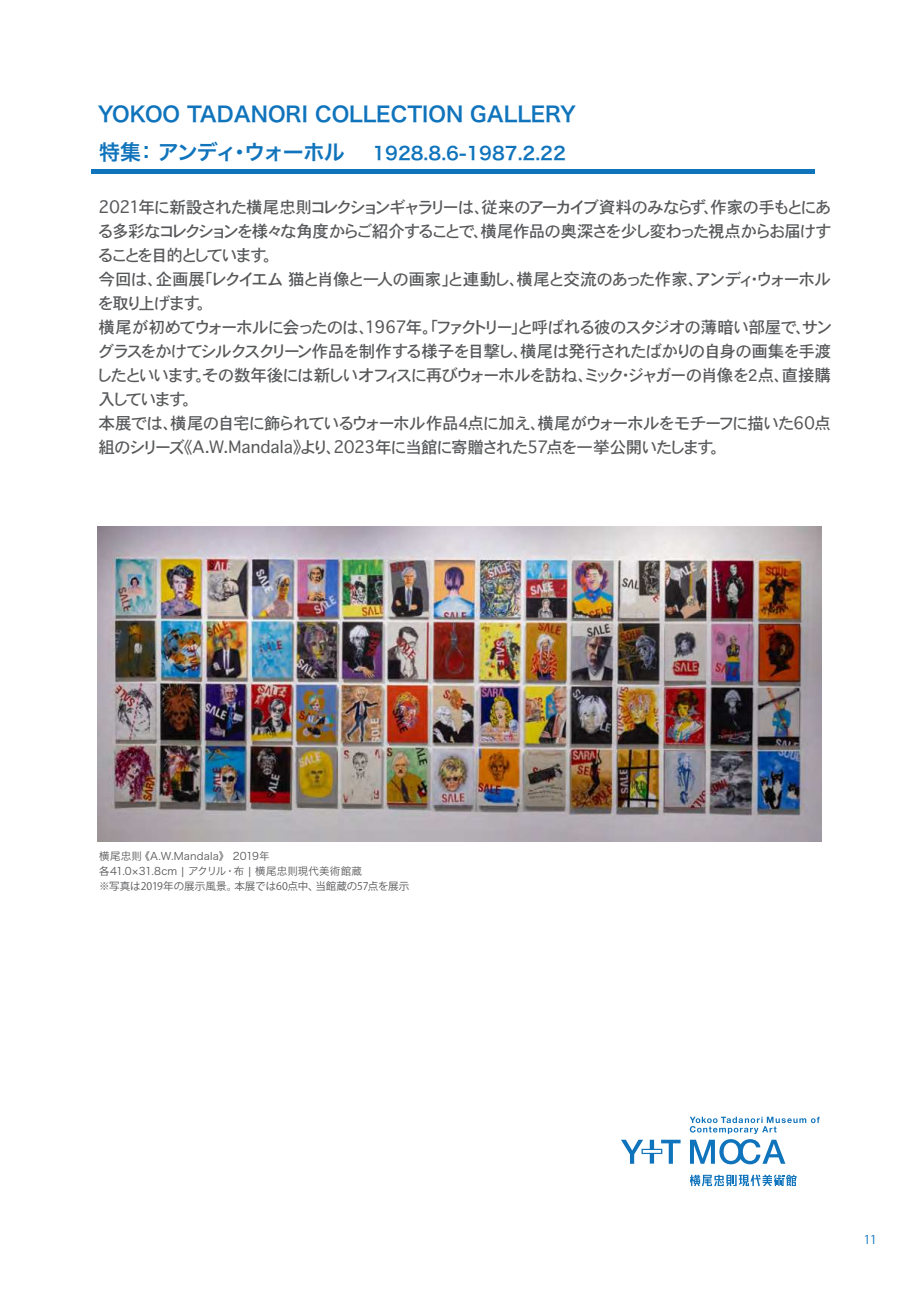
<style>
.page{position:relative;width:919px;height:1289px;background:#fff}
.page>*{position:absolute;margin:0;border:0;box-sizing:border-box;transform-origin:0 0}
.t1{font:21px "Hira Kaku Pro N W6";color:#1074bc}
.t2{font:18px "Hira Kaku Pro N W6";color:#1074bc}
.t3{font:16.5px/24px "Osaka";letter-spacing:-.01em;color:#57585a}
.t4{font:12px "Koz Go Pro";color:#1074bc}
.t5{font:10.5px/15px "Hira Kaku Pro W3";letter-spacing:.015em;color:#57585a}
.t6{font:10.5px "Koz Go Pr 6 N";letter-spacing:-.01em;color:#57585a}
.s1{font-size:21px}
.s2{font-family:"Koz Go Pr 6 N"}
</style>
<div class="page">
<div style="left:91px;top:169px;width:723px;height:5px;background:#1074bc"></div>
<img style="left:98px;top:527px;width:723px;height:314px">
<svg style="left:689px;top:1116px;width:130px;height:17px"></svg>
<svg style="left:690px;top:1139px;width:95px;height:25px"></svg>
<svg style="left:621px;top:1139px;width:59px;height:24px"></svg>
<svg style="left:690px;top:1174px;width:106px;height:11px"></svg>
<p class="t1" style="left:98px;top:95px;width:480px">YOKOO TADANORI COLLECTION GALLERY</p>
<p class="t2" style="left:99px;top:137px;width:468px"><span class="s1">特集： アンディ・ウォーホル　</span> 1928.8.6-1987.2.22</p>
<p class="t3" style="left:99px;top:195px;width:734px">2021年に新設された横尾忠則コレクションギャラリーは、従来のアーカイブ資料のみならず、作家の手もとにある多彩なコレクションを様々な角度からご紹介することで、横尾作品の奥深さを少し変わった視点からお届けすることを目的としています。<br>今回は、企画展「レクイエム　猫と肖像と一人の画家」と連動し、横尾と交流のあった作家、アンディ・ウォーホルを取り上げます。<br>横尾が初めてウォーホルに会ったのは、1967年。「ファクトリー」と呼ばれる彼のスタジオの薄暗い部屋で、サングラスをかけてシルクスクリーン作品を制作する様子を目撃し、横尾は発行されたばかりの自身の画集を手渡したといいます。その数年後には新しいオフィスに再びウォーホルを訪ね、ミック・ジャガーの肖像を２点、直接購入しています。<br>本展では、横尾の自宅に飾られているウォーホル作品４点に加え、横尾がウォーホルをモチーフに描いた60点組のシリーズ《A.W.Mandala》より、2023年に当館に寄贈された57点を一挙公開いたします。</p>
<p class="t5" style="left:99px;top:847px;width:264px">横尾忠則《A.W.Mandala》 2019年<br><span class="s2">各</span>41.0×31.8cm | アクリル・布 | 横尾忠則現代美術館蔵</p>
<p class="t6" style="left:99px;top:880px;width:312px">※写真は2019年の展示風景。本展では60点中、当館蔵の57点を展示</p>
<p class="t4" style="left:863px;top:1231px;width:15px">11</p>
</div>
